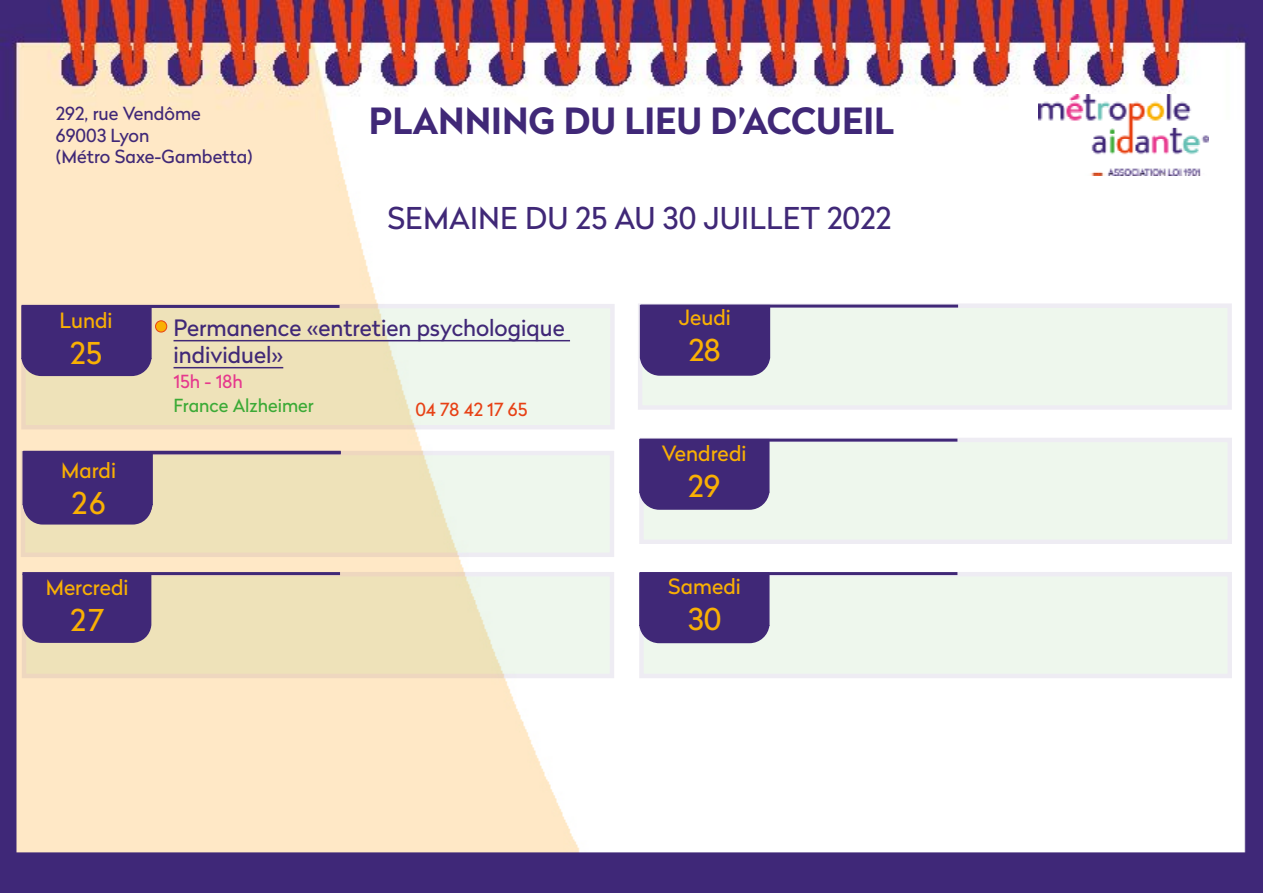
<style>
.page{position:relative;width:1263px;height:893px;background:#fff}
.page>*{position:absolute;margin:0;border:0;box-sizing:border-box;transform-origin:0 0}
.t1{font:700 36px "Radikal";color:#402877}
.t2{font:30px "Radikal";letter-spacing:.005em;color:#402877}
.t3{font:30px "Radikal";color:#f9b004}
.t4{font:22.5px/27px "Radikal";color:#402877}
.t5{font:21px "Radikal";color:#f9b004}
.t6{font:18px/21.6px "Radikal";color:#402877}
.t7{font:18px "Radikal";color:#3caa36}
.t8{font:18px "Radikal";color:#e74115}
.t9{font:18px "Radikal";color:#e6398d}
</style>
<div class="page">
<img style="left:0;top:0;width:1263px;height:893px">
<img style="left:1038px;top:95px;width:171px;height:81px">
<svg style="left:21px;top:304px;width:594px;height:125px;background:#ede9cf"></svg>
<div style="left:638px;top:303px;width:594px;height:107px;background:#eef7ed"></div>
<svg style="left:22px;top:572px;width:592px;height:106px;background:#ede6c6"></svg>
<div style="left:639px;top:438px;width:593px;height:106px;background:#eef7ed"></div>
<div style="left:639px;top:572px;width:593px;height:106px;background:#eef7ed"></div>
<svg style="left:21px;top:451px;width:593px;height:106px;background:#ede8cb"></svg>
<div style="left:23px;top:575px;width:128px;height:68px;background:#402877"></div>
<hr style="left:23px;top:572px;width:317px;height:3px;background:#402877">
<div style="left:638px;top:438px;width:132px;height:72px;background:#402877"></div>
<hr style="left:640px;top:439px;width:317px;height:3px;background:#402877">
<div style="left:638px;top:572px;width:132px;height:72px;background:#402877"></div>
<hr style="left:640px;top:572px;width:317px;height:3px;background:#402877">
<div style="left:639px;top:304px;width:132px;height:72px;background:#402877"></div>
<hr style="left:641px;top:305px;width:317px;height:3px;background:#402877">
<div style="left:21px;top:304px;width:131px;height:73px;background:#402877"></div>
<hr style="left:22px;top:305px;width:318px;height:3px;background:#402877">
<div style="left:22px;top:450px;width:132px;height:75px;background:#402877"></div>
<hr style="left:23px;top:451px;width:318px;height:3px;background:#402877">
<div style="left:156px;top:321px;width:11px;height:11px;background:#f9b004;border-radius:50%"></div>
<div style="left:155px;top:320px;width:12px;height:12px;border:1px solid #e74115;border-radius:50%"></div>
<hr style="left:174px;top:340px;width:396px;height:1px;background:#402877">
<hr style="left:174px;top:367px;width:109px;height:1px;background:#402877">
<p class="t6" style="left:56px;top:102px;width:198px">292, rue Vendôme<br>69003 Lyon<br>(Métro Saxe-Gambetta)</p>
<h1 class="t1" style="left:369px;top:95px;width:527px">PLANNING DU LIEU D’ACCUEIL</h1>
<h2 class="t2" style="left:387px;top:197px;width:505px">SEMAINE DU 25 AU 30 JUILLET 2022</h2>
<p class="t5" style="left:60px;top:305px;width:54px">Lundi</p>
<h2 class="t3" style="left:70px;top:331px;width:33px">25</h2>
<p class="t5" style="left:61px;top:455px;width:56px">Mardi</p>
<h2 class="t3" style="left:71px;top:482px;width:37px">26</h2>
<p class="t5" style="left:46px;top:573px;width:84px">Mercredi</p>
<h2 class="t3" style="left:69px;top:599px;width:37px">27</h2>
<p class="t4" style="left:174px;top:313px;width:393px">Permanence «entretien psychologique individuel»</p>
<p class="t9" style="left:174px;top:369px;width:71px">15h - 18h</p>
<p class="t7" style="left:174px;top:393px;width:142px">France Alzheimer</p>
<p class="t8" style="left:415px;top:397px;width:114px">04 78 42 17 65</p>
<p class="t5" style="left:679px;top:303px;width:54px">Jeudi</p>
<h2 class="t3" style="left:689px;top:329px;width:33px">28</h2>
<p class="t5" style="left:662px;top:438px;width:86px">Vendredi</p>
<h2 class="t3" style="left:688px;top:464px;width:33px">29</h2>
<p class="t5" style="left:668px;top:572px;width:74px">Samedi</p>
<h2 class="t3" style="left:688px;top:598px;width:35px">30</h2>
</div>
